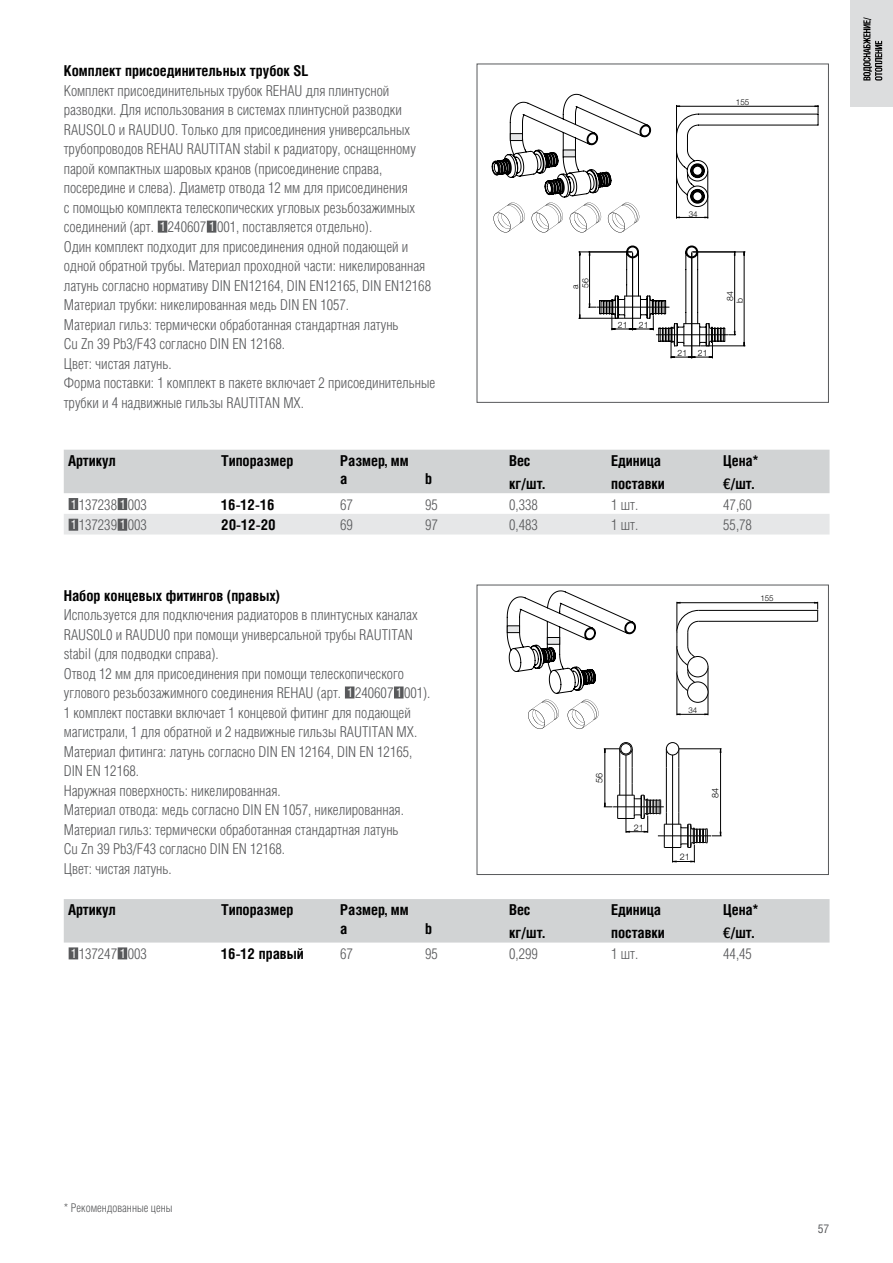
<style>
.page{position:relative;width:893px;height:1263px;background:#fff}
.page>*{position:absolute;margin:0;border:0;box-sizing:border-box;transform-origin:0 0}
.t1{font:15px/19.5px "Helios Cond Light C";color:#58595b}
.t2{font:700 15px/18px "Helios Cond C";letter-spacing:-.005em;color:#000}
.t3{font:12px "Helios Cond Light C";color:#58595b}
.t4{font:12px "Helios Cond C";color:#58595b}
.t5{font:300 9px "Helvetica 45";color:#000}
.t6{font:300 8.7px/10.2px "Helvetica 45";color:#000}
.t7{font:300 8.1px "Helvetica 45";color:#000}
.t8{font:300 7.95px "Helvetica 45";color:#000}
.s1{font-family:"Helios Cond C";font-size:12.75px;color:#fff}
.s2{font-family:"Helvetica Neue LT Com";font-weight:500;font-stretch:condensed}
</style>
<div class="page">
<div style="left:850px;top:0;width:43px;height:106px;background:#dcddde"></div>
<svg style="left:863px;top:17px;width:19px;height:64px"></svg>
<div style="left:158px;top:221px;width:9px;height:12px;background:#58595b"></div>
<div style="left:207px;top:221px;width:9px;height:12px;background:#58595b"></div>
<div style="left:345px;top:686px;width:9px;height:12px;background:#58595b"></div>
<div style="left:394px;top:686px;width:10px;height:12px;background:#58595b"></div>
<div style="left:64px;top:450px;width:765px;height:43px;background:#d1d3d4"></div>
<div style="left:64px;top:514px;width:765px;height:20px;background:#e6e7e8"></div>
<div style="left:69px;top:498px;width:9px;height:12px;background:#58595b"></div>
<div style="left:118px;top:498px;width:9px;height:12px;background:#58595b"></div>
<div style="left:69px;top:519px;width:9px;height:12px;background:#58595b"></div>
<div style="left:118px;top:519px;width:9px;height:12px;background:#58595b"></div>
<div style="left:64px;top:899px;width:765px;height:43px;background:#d1d3d4"></div>
<div style="left:69px;top:947px;width:9px;height:12px;background:#58595b"></div>
<div style="left:118px;top:947px;width:9px;height:12px;background:#58595b"></div>
<svg style="left:532px;top:203px;width:31px;height:29px"></svg>
<svg style="left:608px;top:203px;width:31px;height:29px"></svg>
<svg style="left:493px;top:203px;width:32px;height:29px"></svg>
<svg style="left:570px;top:203px;width:31px;height:29px"></svg>
<svg style="left:492px;top:94px;width:159px;height:103px"></svg>
<div style="left:563px;top:150px;width:12px;height:7px;background:#e6e7e8"></div>
<div style="left:563px;top:150px;width:13px;height:7px;border:1px solid #000"></div>
<div style="left:510px;top:134px;width:12px;height:7px;background:#e6e7e8"></div>
<div style="left:510px;top:133px;width:13px;height:8px;border:1px solid #000"></div>
<hr style="left:579px;top:252px;width:1px;height:66px;background:#000">
<hr style="left:579px;top:318px;width:45px;height:1px;background:#000">
<hr style="left:579px;top:252px;width:53px;height:1px;background:#000">
<hr style="left:701px;top:345px;width:44px;height:1px;background:#000">
<hr style="left:693px;top:252px;width:52px;height:1px;background:#000">
<hr style="left:744px;top:252px;width:1px;height:94px;background:#000">
<svg style="left:589px;top:245px;width:147px;height:113px"></svg>
<hr style="left:676px;top:217px;width:32px;height:1px;background:#000">
<hr style="left:707px;top:172px;width:1px;height:46px;background:#000">
<hr style="left:676px;top:177px;width:1px;height:41px;background:#000">
<svg style="left:676px;top:105px;width:143px;height:102px"></svg>
<svg style="left:506px;top:590px;width:313px;height:273px"></svg>
<svg style="left:507px;top:591px;width:129px;height:138px"></svg>
<div style="left:547px;top:637px;width:13px;height:7px;background:#e6e7e8"></div>
<div style="left:547px;top:637px;width:13px;height:7px;border:1px solid #000"></div>
<div style="left:507px;top:626px;width:12px;height:7px;background:#e6e7e8"></div>
<div style="left:507px;top:626px;width:13px;height:7px;border:1px solid #000"></div>
<div style="left:666px;top:742px;width:13px;height:13px;background:#fff;border-radius:50%"></div>
<div style="left:666px;top:742px;width:13px;height:13px;border:1px solid #000;border-radius:50%"></div>
<div style="left:619px;top:742px;width:13px;height:13px;border:1px solid #000;border-radius:50%"></div>
<div style="left:621px;top:744px;width:10px;height:10px;background:#fff;border-radius:50%"></div>
<div style="left:620px;top:743px;width:11px;height:11px;border:1px solid #000;border-radius:50%"></div>
<svg style="left:604px;top:748px;width:118px;height:114px"></svg>
<hr style="left:677px;top:602px;width:141px;height:1px;background:#000">
<hr style="left:676px;top:672px;width:1px;height:43px;background:#000">
<hr style="left:708px;top:668px;width:1px;height:47px;background:#000">
<hr style="left:677px;top:714px;width:31px;height:1px;background:#000">
<svg style="left:676px;top:602px;width:23px;height:90px"></svg>
<hr style="left:699px;top:610px;width:119px;height:1px;background:#000">
<hr style="left:699px;top:621px;width:119px;height:1px;background:#000">
<svg style="left:814px;top:602px;width:5px;height:19px"></svg>
<div style="left:688px;top:656px;width:20px;height:21px;background:#fff;border-radius:50%"></div>
<div style="left:687px;top:656px;width:21px;height:21px;border:1px solid #000;border-radius:50%"></div>
<div style="left:688px;top:682px;width:20px;height:20px;background:#fff;border-radius:50%"></div>
<div style="left:687px;top:682px;width:21px;height:21px;border:1px solid #000;border-radius:50%"></div>
<div style="left:477px;top:585px;width:352px;height:290px;border:1px solid #58595b"></div>
<div style="left:477px;top:64px;width:352px;height:339px;border:1px solid #58595b"></div>
<p class="t2" style="left:64px;top:61px;width:246px">Комплект присоединительных трубок SL</p>
<p class="t1" style="left:64px;top:81px;width:373px">Комплект присоединительных трубок REHAU для плинтусной разводки. Для использования в системах плинтусной разводки RAUSOLO и RAUDUO. Только для присоединения универсальных трубопроводов REHAU RAUTITAN stabil к радиатору, оснащенному парой компактных шаровых кранов (присоединение справа, посередине и слева). Диаметр отвода 12 мм для присоединения<br>с помощью комплекта телескопических угловых резьбозажимных соединений (арт. <span class="s1">1</span> 240607 <span class="s1">1</span> 001, поставляется отдельно).<br>Один комплект подходит для присоединения одной подающей и одной обратной трубы. Материал проходной части: никелированная латунь согласно нормативу DIN EN12164, DIN EN12165, DIN EN12168<br>Материал трубки: никелированная медь DIN EN 1057.<br>Материал гильз: термически обработанная стандартная латунь<br>Сu Zn 39 Pb3/F43 согласно DIN EN 12168.<br>Цвет: чистая латунь.<br>Форма поставки: 1 комплект в пакете включает 2 присоединительные трубки и 4 надвижные гильзы RAUTITAN MX.</p>
<p class="t2" style="left:68px;top:451px;width:49px">Артикул</p>
<p class="t2" style="left:221px;top:451px;width:74px">Типоразмер</p>
<p class="t2" style="left:340px;top:451px;width:70px">Размер, мм a</p>
<p class="t2" style="left:425px;top:469px;width:8px">b</p>
<p class="t7" style="left:736px;top:97px;width:15px">155</p>
<p class="t6" style="left:570px;top:289px;width:13px;rotate:-90deg">a<br>56</p>
<p class="t6" style="left:618px;top:319px;width:11px">21</p>
<p class="t6" style="left:639px;top:319px;width:11px">21</p>
<p class="t7" style="left:689px;top:209px;width:10px">34</p>
<p class="t6" style="left:678px;top:348px;width:32px">21 21</p>
<p class="t6" style="left:725px;top:303px;width:13px;line-height:9.6px;rotate:-90deg">84 b</p>
<p class="t2" style="left:509px;top:451px;width:23px">Beс</p>
<p class="t2" style="left:611px;top:451px;width:51px">Единица</p>
<p class="t2" style="left:723px;top:451px;width:37px">Цена*</p>
<p class="t2" style="left:509px;top:474px;width:37px">кг/шт.</p>
<p class="t2" style="left:611px;top:474px;width:55px">поставки</p>
<p class="t2" style="left:723px;top:474px;width:32px"><span class="s2">€</span>/шт.</p>
<p class="t1" style="left:71px;top:494px;width:78px"><span class="s1">1</span> 137238 <span class="s1">1</span> 003</p>
<p class="t2" style="left:221px;top:495px;width:55px">16-12-16</p>
<p class="t1" style="left:340px;top:494px;width:14px">67</p>
<p class="t1" style="left:425px;top:494px;width:14px">95</p>
<p class="t1" style="left:509px;top:494px;width:30px">0,338</p>
<p class="t1" style="left:611px;top:494px;width:26px">1 шт.</p>
<p class="t1" style="left:723px;top:494px;width:30px">47,60</p>
<p class="t1" style="left:71px;top:515px;width:78px"><span class="s1">1</span> 137239 <span class="s1">1</span> 003</p>
<p class="t2" style="left:221px;top:515px;width:56px">20-12-20</p>
<p class="t1" style="left:340px;top:515px;width:14px">69</p>
<p class="t1" style="left:425px;top:515px;width:14px">97</p>
<p class="t1" style="left:509px;top:515px;width:30px">0,483</p>
<p class="t1" style="left:611px;top:515px;width:26px">1 шт.</p>
<p class="t1" style="left:723px;top:515px;width:30px">55,78</p>
<p class="t2" style="left:64px;top:586px;width:218px">Набор концевых фитингов (правых)</p>
<p class="t1" style="left:64px;top:605px;width:366px">Используется для подключения радиаторов в плинтусных каналах RAUS0L0 и RAUDU0 при помощи универсальной трубы RAUTITAN stabil (для подводки справа).<br>Отвод 12 мм для присоединения при помощи телескопического углового резьбозажимного соединения REHAU (арт. <span class="s1">1</span> 240607 <span class="s1">1</span> 001).<br>1 комплект поставки включает 1 концевой фитинг для подающей магистрали, 1 для обратной и 2 надвижные гильзы RAUTITAN MX.<br>Материал фитинга: латунь согласно DIN EN 12164, DIN EN 12165, DIN EN 12168.<br>Наружная поверхность: никелированная.<br>Материал отвода: медь согласно DIN EN 1057, никелированная.<br>Материал гильз: термически обработанная стандартная латунь<br>Сu Zn 39 Pb3/F43 согласно DIN EN 12168.<br>Цвет: чистая латунь.</p>
<p class="t2" style="left:68px;top:901px;width:49px">Артикул</p>
<p class="t2" style="left:221px;top:901px;width:74px">Типоразмер</p>
<p class="t2" style="left:340px;top:901px;width:70px">Размер, мм a</p>
<p class="t2" style="left:425px;top:919px;width:8px">b</p>
<p class="t5" style="left:594px;top:783px;width:12px;rotate:-90deg">56</p>
<p class="t5" style="left:634px;top:822px;width:12px">21</p>
<p class="t8" style="left:688px;top:705px;width:10px">34</p>
<p class="t5" style="left:680px;top:851px;width:12px">21</p>
<p class="t5" style="left:710px;top:798px;width:12px;rotate:-90deg">84</p>
<p class="t8" style="left:760px;top:594px;width:15px">155</p>
<p class="t2" style="left:509px;top:901px;width:23px">Beс</p>
<p class="t2" style="left:611px;top:901px;width:51px">Единица</p>
<p class="t2" style="left:723px;top:901px;width:37px">Цена*</p>
<p class="t2" style="left:509px;top:923px;width:37px">кг/шт.</p>
<p class="t2" style="left:611px;top:923px;width:55px">поставки</p>
<p class="t2" style="left:723px;top:923px;width:32px"><span class="s2">€</span>/шт.</p>
<p class="t1" style="left:71px;top:944px;width:78px"><span class="s1">1</span> 137247 <span class="s1">1</span> 003</p>
<p class="t2" style="left:221px;top:944px;width:84px">16-12 правый</p>
<p class="t1" style="left:340px;top:944px;width:14px">67</p>
<p class="t1" style="left:425px;top:944px;width:14px">95</p>
<p class="t1" style="left:509px;top:944px;width:30px">0,299</p>
<p class="t1" style="left:611px;top:944px;width:26px">1 шт.</p>
<p class="t1" style="left:723px;top:944px;width:30px">44,45</p>
<p class="t3" style="left:64px;top:1201px;width:110px">* Рекомендованные цены</p>
<p class="t4" style="left:818px;top:1222px;width:13px">57</p>
</div>
